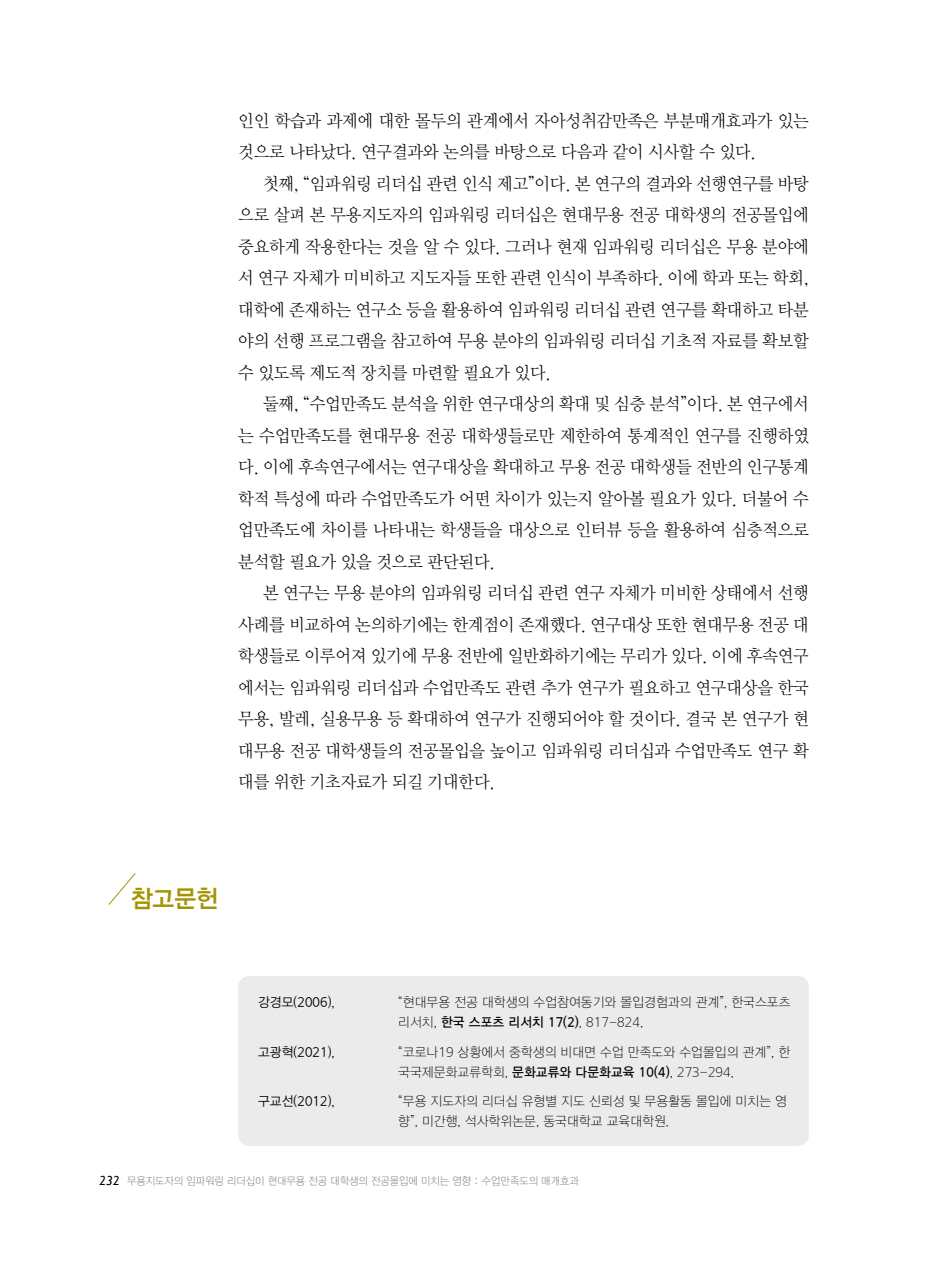
<style>
.page{position:relative;width:933px;height:1270px;background:#fff}
.page>*{position:absolute;margin:0;border:0;box-sizing:border-box;transform-origin:0 0}
.t1{font:24.5px "DX Ngo Std 40";color:#a49400;scale:.95 1}
.t2{font:17.5px/31.5px "DX Nmu Std 20";letter-spacing:-.01em;color:#000;text-align:justify;scale:.95 1}
.t3{font:13.12px/19.9px "DX Ngo Std 10";letter-spacing:.01em;color:#000;scale:.95 1}
.t4{font:13.12px "DX Ngo Std 20";letter-spacing:.01em;color:#000;scale:.95 1}
.t5{font:10.5px "DX Ngo Std 10";color:#6d6e71;scale:.95 1}
.s1{font-family:"DX Ngo Std 30"}
.s2{font-family:"Gill Sans";font-style:italic;font-size:13.12px;color:#000}
</style>
<div class="page">
<div style="left:238px;top:976px;width:571px;height:170px;background:#ebebec;border-radius:11px"></div>
<svg style="left:108px;top:873px;width:28px;height:32px"></svg>
<p class="t2" style="left:238px;top:105px;width:602px">인인 학습과 과제에 대한 몰두의 관계에서 자아성취감만족은 부분매개효과가 있는 것으로 나타났다. 연구결과와 논의를 바탕으로 다음과 같이 시사할 수 있다.</p>
<p class="t2" style="left:238px;top:168px;width:602px;text-indent:25px">첫째, “임파워링 리더십 관련 인식 제고”이다. 본 연구의 결과와 선행연구를 바탕 으로 살펴 본 무용지도자의 임파워링 리더십은 현대무용 전공 대학생의 전공몰입에 중요하게 작용한다는 것을 알 수 있다. 그러나 현재 임파워링 리더십은 무용 분야에 서 연구 자체가 미비하고 지도자들 또한 관련 인식이 부족하다. 이에 학과 또는 학회, 대학에 존재하는 연구소 등을 활용하여 임파워링 리더십 관련 연구를 확대하고 타분 야의 선행 프로그램을 참고하여 무용 분야의 임파워링 리더십 기초적 자료를 확보할 수 있도록 제도적 장치를 마련할 필요가 있다.</p>
<p class="t2" style="left:238px;top:389px;width:602px;text-indent:25px">둘째, “수업만족도 분석을 위한 연구대상의 확대 및 심층 분석”이다. 본 연구에서 는 수업만족도를 현대무용 전공 대학생들로만 제한하여 통계적인 연구를 진행하였 다. 이에 후속연구에서는 연구대상을 확대하고 무용 전공 대학생들 전반의 인구통계 학적 특성에 따라 수업만족도가 어떤 차이가 있는지 알아볼 필요가 있다. 더불어 수 업만족도에 차이를 나타내는 학생들을 대상으로 인터뷰 등을 활용하여 심층적으로 분석할 필요가 있을 것으로 판단된다.</p>
<p class="t2" style="left:238px;top:578px;width:602px;text-indent:25px">본 연구는 무용 분야의 임파워링 리더십 관련 연구 자체가 미비한 상태에서 선행 사례를 비교하여 논의하기에는 한계점이 존재했다. 연구대상 또한 현대무용 전공 대 학생들로 이루어져 있기에 무용 전반에 일반화하기에는 무리가 있다. 이에 후속연구 에서는 임파워링 리더십과 수업만족도 관련 추가 연구가 필요하고 연구대상을 한국 무용, 발레, 실용무용 등 확대하여 연구가 진행되어야 할 것이다. 결국 본 연구가 현 대무용 전공 대학생들의 전공몰입을 높이고 임파워링 리더십과 수업만족도 연구 확 대를 위한 기초자료가 되길 기대한다.</p>
<h1 class="t1" style="left:131px;top:886px;width:94px">참고문헌</h1>
<p class="t4" style="left:258px;top:995px;width:82px">강경모(2006),</p>
<p class="t4" style="left:258px;top:1045px;width:82px">고광혁(2021),</p>
<p class="t4" style="left:258px;top:1095px;width:82px">구교선(2012),</p>
<p class="t3" style="left:398px;top:992px;width:414px">“현대무용 전공 대학생의 수업참여동기와 몰입경험과의 관계”, 한국스포츠 리서치, <span class="s1">한국 스포츠 리서치 17(2)</span>, 817-824.</p>
<p class="t3" style="left:398px;top:1042px;width:414px">“코로나19 상황에서 중학생의 비대면 수업 만족도와 수업몰입의 관계”, 한 국국제문화교류학회, <span class="s1">문화교류와 다문화교육 10(4)</span>, 273-294.</p>
<p class="t3" style="left:398px;top:1092px;width:410px">“무용 지도자의 리더십 유형별 지도 신뢰성 및 무용활동 몰입에 미치는 영 향”, 미간행, 석사학위논문, 동국대학교 교육대학원.</p>
<p class="t5" style="left:99px;top:1175px;width:506px"><span class="s2">232</span> 무용지도자의 임파워링 리더십이 현대무용 전공 대학생의 전공몰입에 미치는 영향 : 수업만족도의 매개효과</p>
</div>
